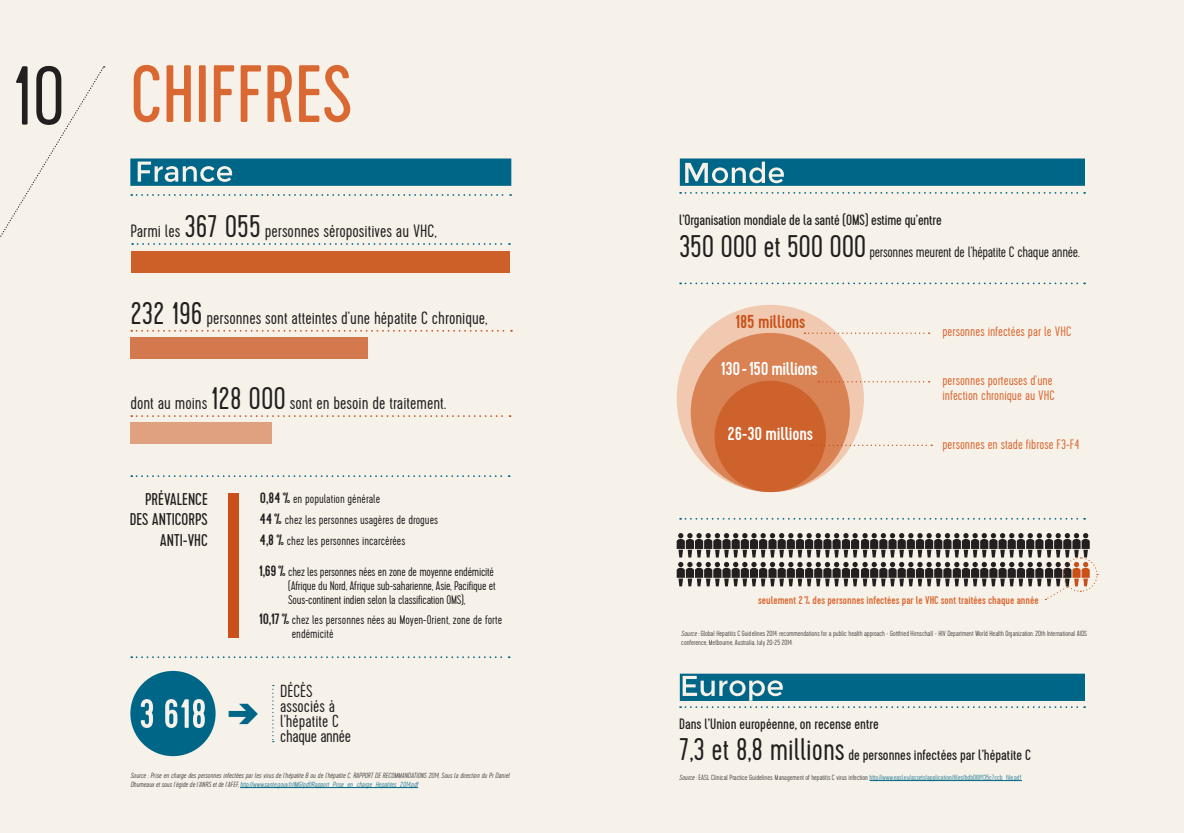
<style>
.page{position:relative;width:1184px;height:833px;background:#fff}
.page>*{position:absolute;margin:0;border:0;box-sizing:border-box;transform-origin:0 0}
.t1{font:81px "Cervo";color:#da6832}
.t2{font:39.88px "Flesh Plain";color:#068}
.t3{font:500 18.62px "Cervo";letter-spacing:-.02em;color:#fff}
.t4{font:500 18.62px "Cervo";letter-spacing:-.01em;color:#c95119}
.t5{font:300 17.75px "Cervo";color:#231f20}
.t6{font:300 17.5px/15px "Cervo";color:#231f20}
.t7{font:17px/20.5px "Cervo";color:#231f20;text-align:right}
.t8{font:15px/31.2px "Cervo";letter-spacing:-.01em;color:#231f20}
.t9{font:300 13.62px/15px "Cervo";color:#da6832}
.t10{font:300 12.5px/20.9px "Cervo";color:#231f20}
.t11{font:300 12.5px/13.8px "Cervo";letter-spacing:-.02em;color:#231f20}
.t12{font:500 11.25px "Cervo";color:#da6832}
.t13{font:italic 100 7.5px/8.8px "Cervo";color:#231f20}
.t14{font:100 7.5px/9px "Cervo";color:#231f20}
.t15{font:100 7.5px "Cervo";color:#068}
.s1{font-weight:300;font-size:83.38px;color:#231f20}
.s2{font-size:31.25px}
.s3{font-weight:500;font-size:15px}
.s4{color:#068}
.s5{font-weight:300;font-size:31.25px}
.s6{font-weight:300}
.s7{font-style:italic}
.s8{font-style:italic;color:#231f20}
.s9{color:#231f20}
</style>
<div class="page">
<div style="left:0;top:0;width:1183px;height:833px;background:#f7f2e9"></div>
<svg style="left:0;top:66px;width:105px;height:171px"></svg>
<svg style="left:680px;top:192px;width:405px;height:2px"></svg>
<svg style="left:680px;top:282px;width:405px;height:2px"></svg>
<svg style="left:680px;top:518px;width:405px;height:2px"></svg>
<svg style="left:680px;top:673px;width:405px;height:35px"></svg>
<svg style="left:131px;top:194px;width:380px;height:2px"></svg>
<svg style="left:131px;top:656px;width:378px;height:2px"></svg>
<svg style="left:132px;top:243px;width:378px;height:2px"></svg>
<div style="left:131px;top:251px;width:378px;height:22px;background:#cd5f28"></div>
<svg style="left:131px;top:330px;width:381px;height:2px"></svg>
<div style="left:130px;top:337px;width:238px;height:21px;background:#d4794d"></div>
<svg style="left:131px;top:415px;width:379px;height:2px"></svg>
<div style="left:130px;top:422px;width:142px;height:21px;background:#e0a181"></div>
<svg style="left:130px;top:158px;width:381px;height:28px;background:#157290"></svg>
<svg style="left:130px;top:671px;width:86px;height:85px"></svg>
<svg style="left:272px;top:685px;width:2px;height:57px"></svg>
<svg style="left:680px;top:158px;width:405px;height:28px;background:#177390"></svg>
<svg style="left:131px;top:475px;width:378px;height:2px"></svg>
<div style="left:228px;top:493px;width:11px;height:144px;background:#c95119"></div>
<div style="left:676px;top:305px;width:188px;height:187px;background:#f1c9b0;border-radius:50%"></div>
<div style="left:690px;top:333px;width:160px;height:159px;background:#d98253;border-radius:50%"></div>
<div style="left:714px;top:381px;width:112px;height:111px;background:#ce622c;border-radius:50%"></div>
<svg style="left:804px;top:332px;width:125px;height:2px"></svg>
<svg style="left:818px;top:381px;width:111px;height:1px"></svg>
<svg style="left:812px;top:444px;width:120px;height:2px"></svg>
<svg style="left:676px;top:533px;width:422px;height:67px"></svg>
<hr style="left:869px;top:780px;width:153px;height:1px;background:#068">
<hr style="left:240px;top:787px;width:178px;height:1px;background:#068">
<h1 class="t1" style="left:13px;top:48px;width:341px"><span class="s1">10</span> chifFres</h1>
<h3 class="t5" style="left:130px;top:221px;width:308px">Parmi les <span class="s2">367 055</span> personnes séropositives au VHC,</h3>
<h3 class="t5" style="left:130px;top:307px;width:358px"><span class="s2">232 196</span> personnes sont atteintes d’une hépatite C chronique,</h3>
<h3 class="t5" style="left:130px;top:393px;width:317px">dont au moins <span class="s2">128 000</span> sont en besoin de traitement.</h3>
<h3 class="t7" style="left:130px;top:489px;width:80px">Prévalence des anticorps anti-VHC</h3>
<h3 class="t10" style="left:260px;top:489px;width:180px"><span class="s3">0,84%</span> en population générale<br><span class="s3">44%</span> chez les personnes usagères de drogues<br><span class="s3">4,8%</span> chez les personnes incarcérées</h3>
<h3 class="t11" style="left:288px;top:565px;width:209px;text-indent:-29px"><span class="s3">1,69%</span> chez les personnes nées en zone de moyenne endémicité (Afrique du Nord, Afrique sub-saharienne, Asie, Pacifique et<br>Sous-continent indien selon la classification OMS),</h3>
<h3 class="t10" style="left:292px;top:613px;width:212px;line-height:13.8px;text-indent:-33px"><span class="s3">10,17%</span> chez les personnes nées au Moyen-Orient, zone de forte endémicité</h3>
<h2 class="t2" style="left:266px;top:698px;width:31px;rotate:90deg">C</h2>
<h3 class="t6" style="left:280px;top:684px;width:72px">décès associés à l’hépatite C chaque année</h3>
<p class="t13" style="left:130px;top:771px;width:381px">Source : Prise en charge des personnes infectées par les virus de l’hépatite B ou de l’hépatite C, RAPPORT DE RECOMMANDATIONS 2014, Sous la direction du Pr Daniel<br>Dhumeaux et sous l’égide de l’ANRS et de l’AFEF, <span class="s4">http://www.sante.gouv.fr/IMG/pdf/Rapport_Prise_en_charge_Hepatites_2014.pdf</span></p>
<h3 class="t8" style="left:679px;top:205px;width:402px">l’Organisation mondiale de la santé (OMS) estime qu’entre<br><span class="s5">350 000 et 500 000</span> <span class="s6">personnes meurent de l’hépatite C chaque année.</span></h3>
<h3 class="t4" style="left:735px;top:310px;width:72px">185 millions</h3>
<h3 class="t3" style="left:720px;top:357px;width:98px">130-150 millions</h3>
<h3 class="t3" style="left:727px;top:423px;width:87px">26-30 millions</h3>
<h3 class="t9" style="left:942px;top:325px;width:130px">personnes infectées par le VHC</h3>
<h3 class="t9" style="left:942px;top:374px;width:114px">personnes porteuses d’une infection chronique au VHC</h3>
<h3 class="t9" style="left:942px;top:438px;width:138px">personnes en stade fibrose F3-F4</h3>
<h3 class="t12" style="left:758px;top:593px;width:282px">seulement 2% des personnes infectées par le VHC sont traitées chaque année</h3>
<p class="t14" style="left:681px;top:629px;width:407px"><span class="s7">Source :</span> Global Hepatitis C Guidelines 2014: recommendations for a public health approach - Gottfried Hirnschall - HIV Department World Health Organization. 20th International AIDS conference, Melbourne, Australia, July 20-25 2014<span class="s7">.</span></p>
<h3 class="t8" style="left:679px;top:709px;width:349px">Dans l’Union européenne, on recense entre<br><span class="s5">7,3 et 8,8 millions</span> de personnes infectées par l’hépatite C</h3>
<p class="t15" style="left:679px;top:773px;width:343px"><span class="s8">Source :</span> <span class="s9">EASL Clinical Practice Guidelines: Management of hepatitis C virus infection</span> http://www.easl.eu/assets/application/files/bdb06ff135c7ccb_file.pdf</p>
</div>
